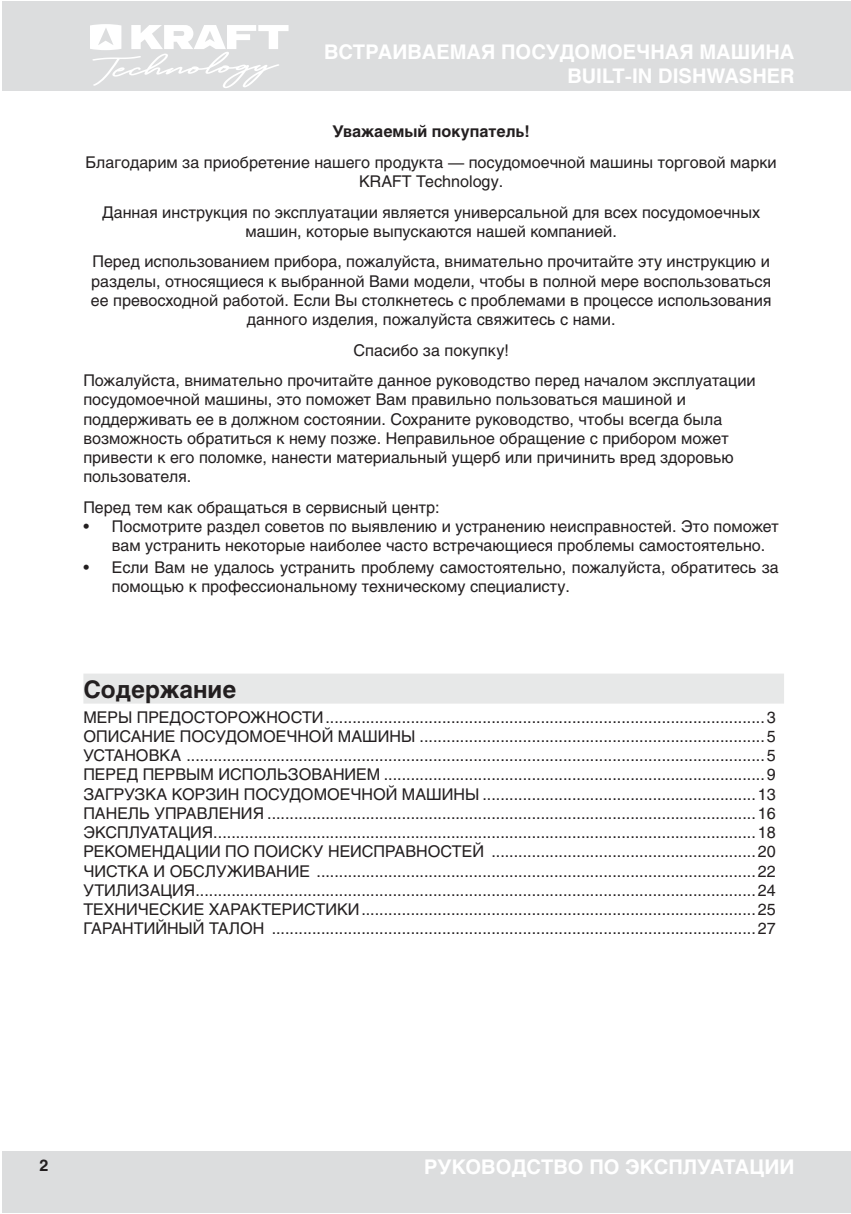
<style>
.page{position:relative;width:851px;height:1214px;background:#fff}
.page>*{position:absolute;margin:0;border:0;box-sizing:border-box;transform-origin:0 0}
.t1{font:700 24px "Helios C";color:#231f20}
.t2{font:700 20px/24px "Helios";color:#fff;text-align:right}
.t3{font:16px/19.2px "Helios";color:#231f20;text-align:justify}
.t4{font:16px/19.2px "Helios C";color:#231f20}
.t5{font:700 16px "Helios C";color:#231f20}
.t6{font:700 16px "Helios";color:#231f20}
</style>
<div class="page">
<div style="left:2px;top:1151px;width:848px;height:61px;background:#dcddde"></div>
<div style="left:2px;top:1px;width:848px;height:89px;background:#dcddde"></div>
<svg style="left:90px;top:24px;width:198px;height:64px"></svg>
<div style="left:83px;top:673px;width:700px;height:30px;background:#e7e8e8"></div>
<p class="t2" style="left:324px;top:39px;width:472px">ВСТРАИВАЕМАЯ ПОСУДОМОЕЧНАЯ МАШИНА<br>BUILT-IN DISHWASHER</p>
<p class="t5" style="left:332px;top:122px;width:199px">Уважаемый покупатель!</p>
<p class="t4" style="left:86px;top:152px;width:692px;text-align:center">Благодарим за приобретение нашего продукта — посудомоечной машины торговой марки<br>KRAFT Technology.</p>
<p class="t4" style="left:102px;top:202px;width:659px;text-align:center">Данная инструкция по эксплуатации является универсальной для всех посудомоечных машин, которые выпускаются нашей компанией.</p>
<p class="t4" style="left:91px;top:252px;width:681px;text-align:center">Перед использованием прибора, пожалуйста, внимательно прочитайте эту инструкцию и разделы, относящиеся к выбранной Вами модели, чтобы в полной мере воспользоваться ее превосходной работой. Если Вы столкнетесь с проблемами в процессе использования данного изделия, пожалуйста свяжитесь с нами.</p>
<p class="t4" style="left:83px;top:334px;width:673px;line-height:30.6px;text-indent:270px">Спасибо за покупку!<br>Пожалуйста, внимательно прочитайте данное руководство перед началом эксплуатации</p>
<p class="t4" style="left:83px;top:390px;width:651px">посудомоечной машины, это поможет Вам правильно пользоваться машиной и поддерживать ее в должном состоянии. Сохраните руководство, чтобы всегда была возможность обратиться к нему позже. Неправильное обращение с прибором может привести к его поломке, нанести материальный ущерб или причинить вред здоровью пользователя.</p>
<p class="t4" style="left:83px;top:497px;width:357px">Перед тем как обращаться в сервисный центр:</p>
<p class="t4" style="left:112px;top:516px;width:668px;text-indent:-28px">• Посмотрите раздел советов по выявлению и устранению неисправностей. Это поможет вам устранить некоторые наиболее часто встречающиеся проблемы самостоятельно.</p>
<p class="t4" style="left:112px;top:557px;width:668px;text-indent:-28px">• Если Вам не удалось устранить проблему самостоятельно, пожалуйста, обратитесь за помощью к профессиональному техническому специалисту.</p>
<h1 class="t1" style="left:83px;top:675px;width:154px">Содержание</h1>
<p class="t3" style="left:83px;top:707px;width:694px">МЕРЫ ПРЕДОСТОРОЖНОСТИ..................................................................................................3<br>ОПИСАНИЕ ПОСУДОМОЕЧНОЙ МАШИНЫ .............................................................................5<br>УСТАНОВКА .................................................................................................................................5<br>ПЕРЕД ПЕРВЫМ ИСПОЛЬЗОВАНИЕМ .....................................................................................9<br>ЗАГРУЗКА КОРЗИН ПОСУДОМОЕЧНОЙ МАШИНЫ .............................................................13<br>ПАНЕЛЬ УПРАВЛЕНИЯ .............................................................................................................16<br>ЭКСПЛУАТАЦИЯ.........................................................................................................................18<br>РЕКОМЕНДАЦИИ ПО ПОИСКУ НЕИСПРАВНОСТЕЙ ...........................................................20<br>ЧИСТКА И ОБСЛУЖИВАНИЕ ..................................................................................................22<br>УТИЛИЗАЦИЯ.............................................................................................................................24<br>ТЕХНИЧЕСКИЕ ХАРАКТЕРИСТИКИ........................................................................................25<br>ГАРАНТИЙНЫЙ ТАЛОН ............................................................................................................27</p>
<p class="t6" style="left:39px;top:1155px;width:10px">2</p>
<p class="t2" style="left:424px;top:1154px;width:372px">РУКОВОДСТВО ПО ЭКСПЛУАТАЦИИ</p>
</div>
